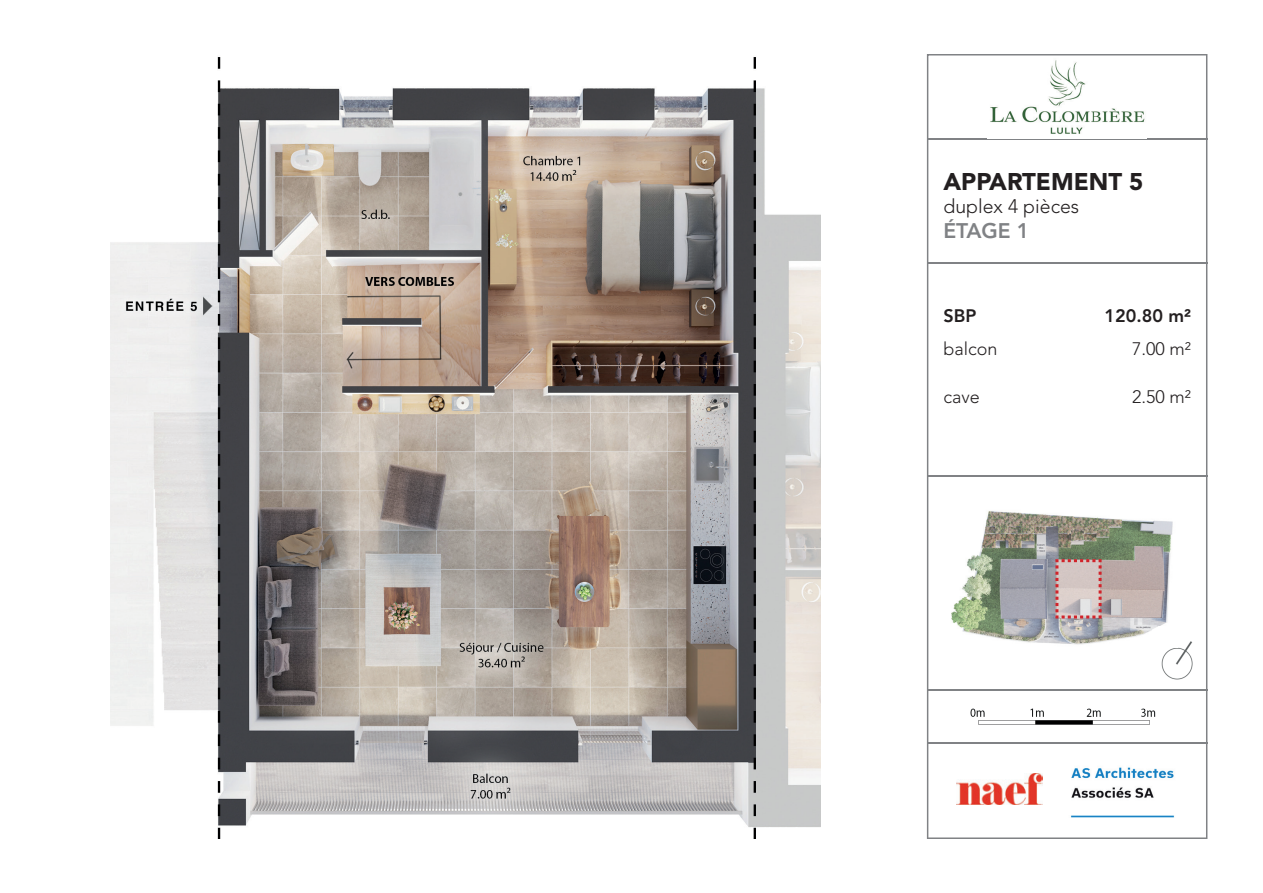
<style>
.page{position:relative;width:1263px;height:893px;background:#fff}
.page>*{position:absolute;margin:0;border:0;box-sizing:border-box;transform-origin:0 0}
.t1{font:900 24px "Avenir LT Std";color:#231f20}
.t2{font:800 21px "Avenir LT Std";color:#808285}
.t3{font:300 19.5px "Avenir LT Std";color:#231f20}
.t4{font:300 18px "Avenir LT Std";color:#231f20}
.t5{font:800 18px "Avenir LT Std";color:#231f20}
</style>
<div class="page">
<svg style="left:927px;top:54px;width:280px;height:785px"></svg>
<img style="left:966px;top:705px;width:200px;height:34px">
<img style="left:111px;top:57px;width:710px;height:782px">
<svg style="left:1055px;top:559px;width:46px;height:59px;background:#d2b7b6"></svg>
<h1 class="t1" style="left:943px;top:167px;width:202px">APPARTEMENT 5</h1>
<p class="t3" style="left:943px;top:195px;width:137px">duplex 4 pièces</p>
<p class="t2" style="left:943px;top:219px;width:87px">ÉTAGE 1</p>
<p class="t5" style="left:943px;top:305px;width:34px">SBP</p>
<p class="t5" style="left:1104px;top:305px;width:88px">120.80 m²</p>
<p class="t4" style="left:943px;top:338px;width:56px">balcon</p>
<p class="t4" style="left:1132px;top:338px;width:60px">7.00 m²</p>
<p class="t4" style="left:943px;top:386px;width:38px">cave</p>
<p class="t4" style="left:1132px;top:386px;width:60px">2.50 m²</p>
</div>
